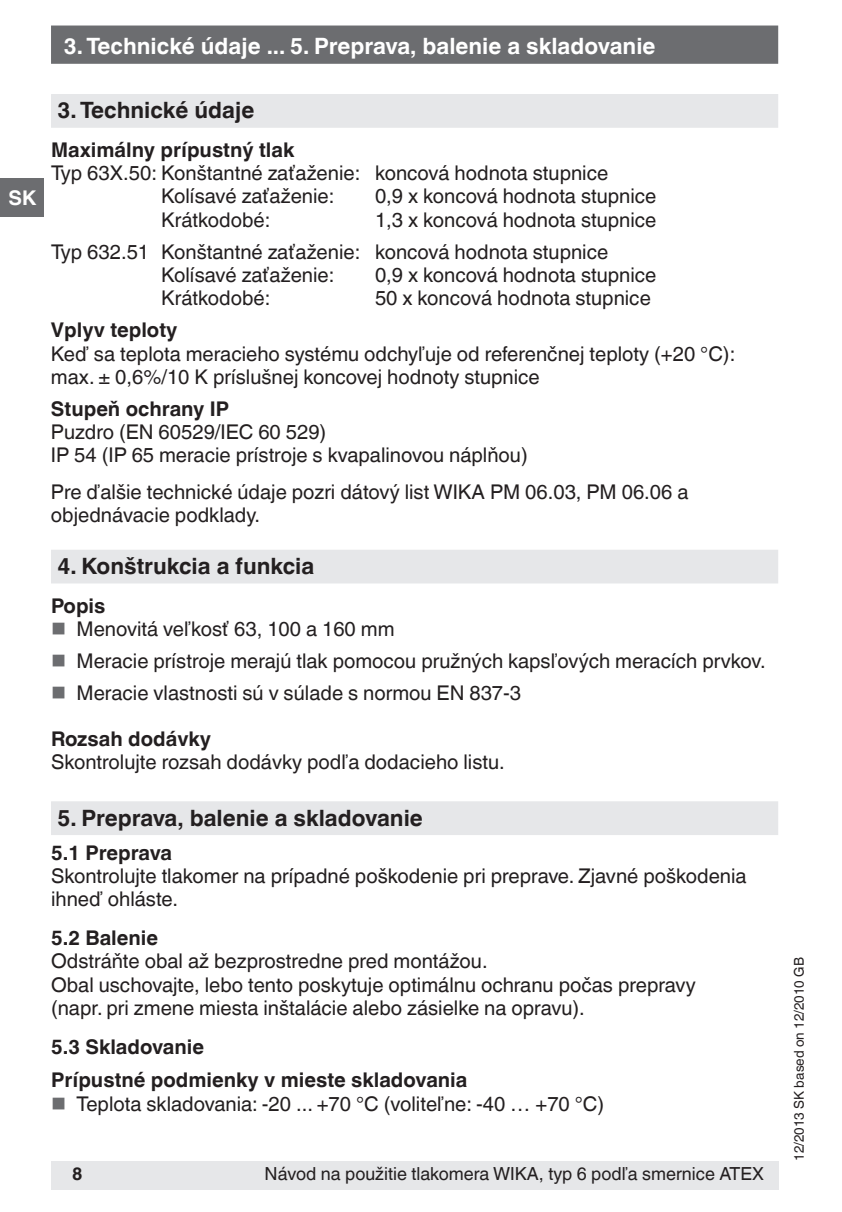
<style>
.page{position:relative;width:842px;height:1212px;background:#fff}
.page>*{position:absolute;margin:0;border:0;box-sizing:border-box;transform-origin:0 0}
.t1{font:700 22.5px "Helvetica World";color:#231f20}
.t2{font:700 22.5px "Helvetica World";color:#fff}
.t3{font:20.25px/23.2px "Helvetica World";color:#231f20}
.t4{font:700 20.25px/33.8px "Helvetica World";color:#231f20}
.t5{font:700 20.25px "Helvetica World";color:#fff}
.t6{font:18px "Helvetica World";color:#231f20}
.t7{font:700 18px "Helvetica World";color:#231f20}
.t8{font:13.5px "Helvetica World";color:#231f20}
</style>
<div class="page">
<div style="left:51px;top:1161px;width:727px;height:29px;background:#e6e7e9"></div>
<div style="left:0;top:179px;width:43px;height:38px;background:#6c6d70"></div>
<div style="left:51px;top:26px;width:727px;height:38px;background:#6c6d70;border:2px solid #6c6d70"></div>
<div style="left:51px;top:94px;width:727px;height:34px;background:#e6e7e9"></div>
<div style="left:51px;top:550px;width:727px;height:33px;background:#e6e7e9"></div>
<div style="left:51px;top:801px;width:727px;height:34px;background:#e6e7e9"></div>
<p class="t2" style="left:64px;top:33px;width:593px">3. Technické údaje ... 5. Preprava, balenie a skladovanie</p>
<p class="t5" style="left:9px;top:186px;width:30px">SK</p>
<p class="t1" style="left:57px;top:97px;width:198px">3. Technické údaje</p>
<p class="t4" style="left:51px;top:133px;width:245px">Maximálny prípustný tlak</p>
<p class="t3" style="left:161px;top:162px;width:449px;text-indent:-110px">Typ 63X.50: Konštantné zaťaženie: koncová hodnota stupnice<br>Kolísavé zaťaženie:</p>
<p class="t3" style="left:375px;top:185px;width:283px">0,9 x koncová hodnota stupnice</p>
<p class="t3" style="left:51px;top:204px;width:607px;line-height:32.2px;text-indent:324px">1,3 x koncová hodnota stupnice<br>Typ 632.51 Konštantné zaťaženie: koncová hodnota stupnice</p>
<p class="t3" style="left:161px;top:263px;width:175px">Kolísavé zaťaženie:</p>
<p class="t3" style="left:375px;top:263px;width:283px">0,9 x koncová hodnota stupnice</p>
<p class="t3" style="left:161px;top:287px;width:111px">Krátkodobé:</p>
<p class="t3" style="left:375px;top:287px;width:277px">50 x koncová hodnota stupnice</p>
<p class="t4" style="left:51px;top:313px;width:128px">Vplyv teploty</p>
<p class="t3" style="left:51px;top:342px;width:686px">Keď sa teplota meracieho systému odchyľuje od referenčnej teploty (+20 °C): max. ± 0,6%/10 K príslušnej koncovej hodnoty stupnice</p>
<p class="t4" style="left:51px;top:392px;width:180px">Stupeň ochrany IP</p>
<p class="t3" style="left:51px;top:420px;width:478px">Puzdro (EN 60529/IEC 60 529)<br>IP 54 (IP 65 meracie prístroje s kvapalinovou náplňou)</p>
<p class="t3" style="left:51px;top:480px;width:639px">Pre ďalšie technické údaje pozri dátový list WIKA PM 06.03, PM 06.06 a objednávacie podklady.</p>
<p class="t1" style="left:57px;top:553px;width:258px">4. Konštrukcia a funkcia</p>
<p class="t4" style="left:51px;top:589px;width:56px">Popis</p>
<p class="t3" style="left:77px;top:613px;width:691px;line-height:32.2px">Menovitá veľkosť 63, 100 a 160 mm<br>Meracie prístroje merajú tlak pomocou pružných kapsľových meracích prvkov.<br>Meracie vlastnosti sú v súlade s normou EN 837-3</p>
<p class="t4" style="left:51px;top:722px;width:162px">Rozsah dodávky</p>
<p class="t3" style="left:51px;top:751px;width:455px">Skontrolujte rozsah dodávky podľa dodacieho listu.</p>
<p class="t1" style="left:57px;top:804px;width:367px">5. Preprava, balenie a skladovanie</p>
<p class="t4" style="left:51px;top:836px;width:122px">5.1 Preprava</p>
<p class="t3" style="left:51px;top:864px;width:697px">Skontrolujte tlakomer na prípadné poškodenie pri preprave. Zjavné poškodenia ihneď ohláste.</p>
<p class="t4" style="left:51px;top:921px;width:109px">5.2 Balenie</p>
<p class="t3" style="left:51px;top:950px;width:646px">Odstráňte obal až bezprostredne pred montážou.<br>Obal uschovajte, lebo tento poskytuje optimálnu ochranu počas prepravy (napr. pri zmene miesta inštalácie alebo zásielke na opravu).</p>
<p class="t4" style="left:51px;top:1030px;width:418px">5.3 Skladovanie<br>Prípustné podmienky v mieste skladovania</p>
<p class="t3" style="left:77px;top:1092px;width:529px">Teplota skladovania: -20 ... +70 °C (voliteľne: -40 … +70 °C)</p>
<p class="t3" style="left:161px;top:208px;width:111px">Krátkodobé:</p>
<p class="t7" style="left:72px;top:1163px;width:12px">8</p>
<p class="t6" style="left:265px;top:1163px;width:501px">Návod na použitie tlakomera WIKA, typ 6 podľa smernice ATEX</p>
<p class="t8" style="left:791px;top:1161px;width:205px;rotate:-90deg">12/2013 SK based on 12/2010 GB</p>
</div>
